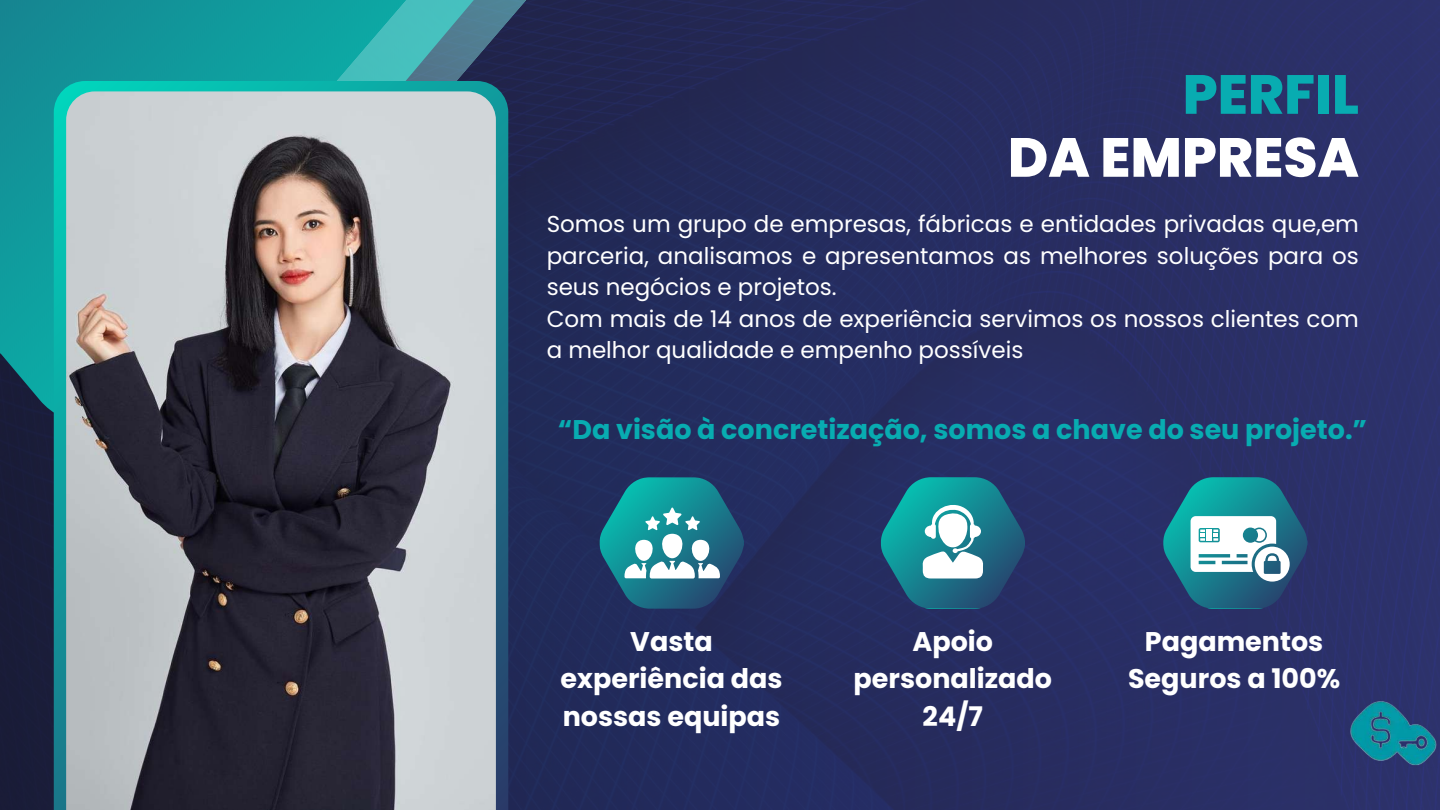
<style>
.page{position:relative;width:1440px;height:810px;background:#fff}
.page>*{position:absolute;margin:0;border:0;box-sizing:border-box;transform-origin:0 0}
.t1{font:800 55px "Poppins";color:#fff}
.t2{font:800 55px "Poppins";color:#08acb1}
.t3{font:700 27px/37.5px "Poppins";color:#fff;text-align:center}
.t4{font:700 27px "Poppins";color:#08acb1}
.t5{font:23px/31.5px "Poppins";color:#fff}
</style>
<div class="page">
<img style="left:0;top:0;width:1440px;height:810px">
<svg style="left:0;top:0;width:532px;height:423px;background:#128890"></svg>
<svg style="left:143px;top:0;width:605px;height:365px;background:#224567"></svg>
<svg style="left:54px;top:81px;width:454px;height:729px;background:#129097"></svg>
<img style="left:66px;top:91px;width:430px;height:719px">
<svg style="left:599px;top:477px;width:145px;height:132px;background:#368093"></svg>
<svg style="left:880px;top:477px;width:145px;height:132px;background:#3a8195"></svg>
<svg style="left:1163px;top:477px;width:145px;height:132px"></svg>
<img style="left:1313px;top:690px;width:127px;height:78px">
<h1 class="t2" style="left:1183px;top:56px;width:178px">PERFIL</h1>
<h1 class="t1" style="left:1008px;top:119px;width:353px">DA EMPRESA</h1>
<p class="t5" style="left:547px;top:208px;width:814px">Somos um grupo de empresas, fábricas e entidades privadas que,em parceria, analisamos e apresentamos as melhores soluções para os seus negócios e projetos.<br>Com mais de 14 anos de experiência servimos os nossos clientes com a melhor qualidade e empenho possíveis</p>
<p class="t4" style="left:558px;top:410px;width:811px">“Da visão à concretização, somos a chave do seu projeto.”</p>
<p class="t3" style="left:561px;top:623px;width:223px">Vasta experiência das nossas equipas</p>
<p class="t3" style="left:854px;top:623px;width:200px">Apoio personalizado<br>24/7</p>
<p class="t3" style="left:1128px;top:623px;width:214px">Pagamentos<br>Seguros a 100%</p>
</div>
